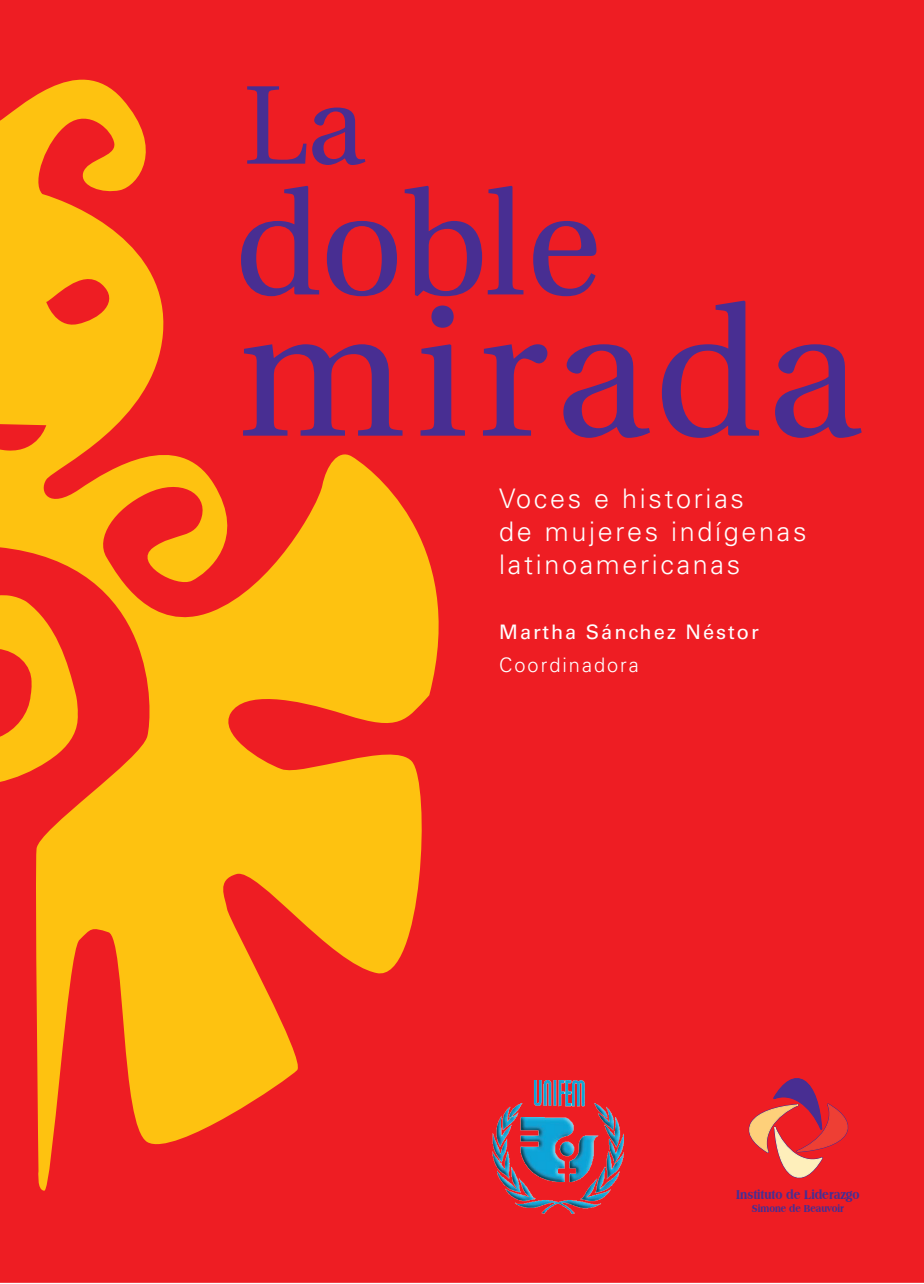
<style>
.page{position:relative;width:924px;height:1284px;background:#fff}
.page>*{position:absolute;margin:0;border:0;box-sizing:border-box;transform-origin:0 0}
.t1{font:300 27px/33px "Univers";letter-spacing:.1em;color:#fff}
.t2{font:20px "Univers";letter-spacing:.1em;color:#fff}
.t3{font:300 20px "Univers";letter-spacing:.1em;color:#fff}
.t4{font:800 condensed 13.4px "Americana BT";color:#482e92}
.t5{font:800 condensed 10.8px "Americana BT";color:#482e92}
</style>
<div class="page">
<div style="left:0;top:0;width:924px;height:1283px;background:#ee1d23"></div>
<img style="left:492px;top:1081px;width:131px;height:132px">
<svg style="left:470px;top:226px;width:12px;height:63px"></svg>
<svg style="left:488px;top:186px;width:35px;height:108px"></svg>
<svg style="left:533px;top:221px;width:63px;height:75px"></svg>
<svg style="left:483px;top:344px;width:64px;height:92px"></svg>
<svg style="left:563px;top:344px;width:87px;height:94px"></svg>
<svg style="left:662px;top:301px;width:97px;height:137px"></svg>
<svg style="left:775px;top:344px;width:87px;height:94px"></svg>
<svg style="left:0;top:79px;width:470px;height:1112px"></svg>
<svg style="left:748px;top:1078px;width:101px;height:101px"></svg>
<p class="t1" style="left:499px;top:482px;width:309px">Voces e historias<br>de mujeres indígenas latinoamericanas</p>
<p class="t2" style="left:499px;top:621px;width:261px">Martha Sánchez Néstor</p>
<p class="t3" style="left:499px;top:653px;width:141px">Coordinadora</p>
<p class="t4" style="left:736px;top:1186px;width:125px">Instituto de Liderazgo</p>
<p class="t5" style="left:752px;top:1202px;width:94px">Simone de Beauvoir</p>
</div>
